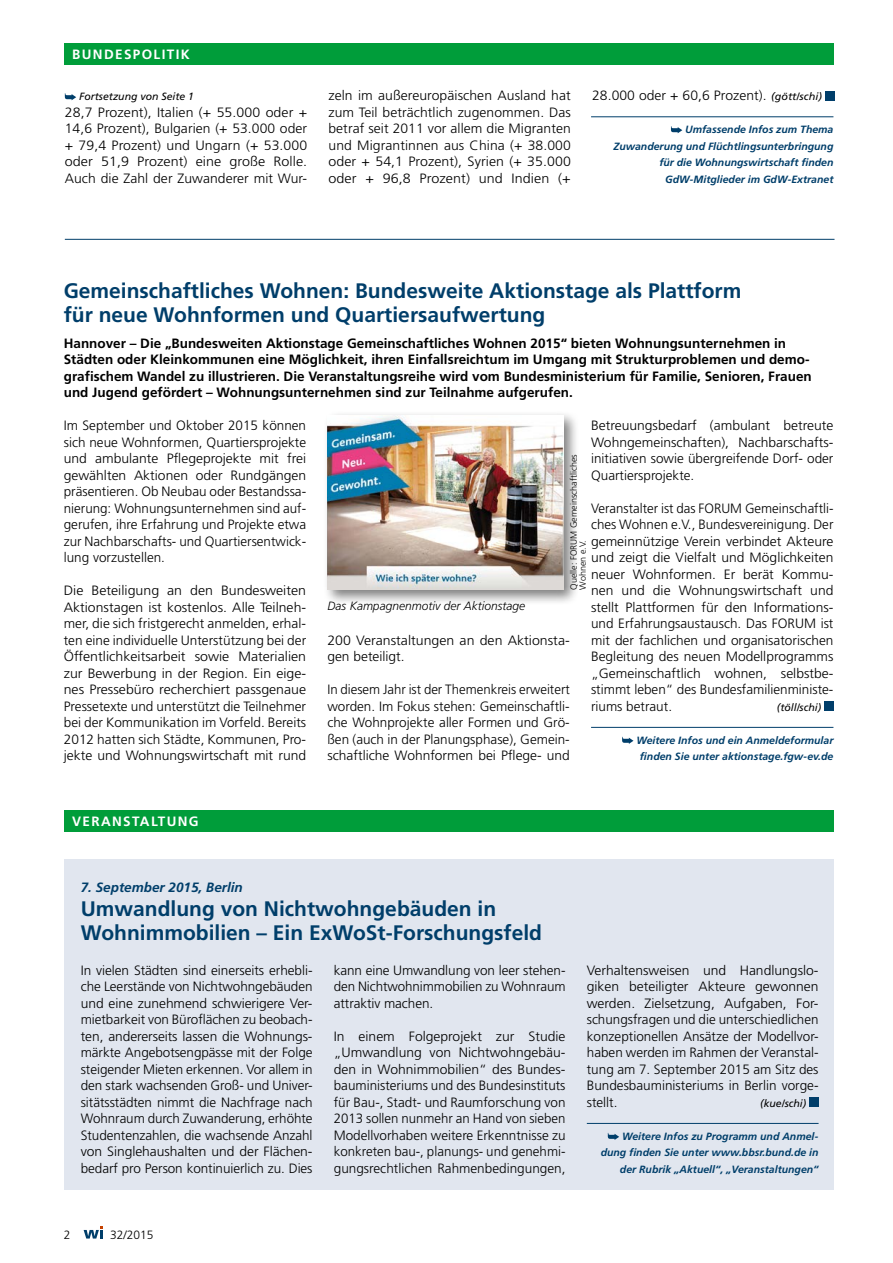
<style>
.page{position:relative;width:893px;height:1263px;background:#fff}
.page>*{position:absolute;margin:0;border:0;box-sizing:border-box;transform-origin:0 0}
.t1{font:700 21px/24px "Frutiger";color:#003e6a}
.t2{font:300 13.5px/16.5px "Frutiger";color:#000;text-align:justify}
.t3{font:300 13.5px/16.5px "Frutiger";color:#000;text-align:justify;scale:1.05 1}
.t4{font:700 13.5px/16.5px "Frutiger";color:#000}
.t5{font:700 13.5px "Frutiger";letter-spacing:.1em;color:#fff}
.t6{font:italic 700 13.5px "Frutiger";color:#003e6a}
.t7{font:italic 300 12px "Frutiger";color:#000}
.t8{font:300 12px "Frutiger";color:#000}
.t9{font:italic 700 10.5px/16.5px "Frutiger";color:#003e6a;text-align:right}
.t10{font:italic 10.5px "Frutiger";color:#000}
.t11{font:300 9px/9px "Frutiger";color:#000}
.s1{font-weight:400;font-style:italic;font-size:10.5px}
</style>
<div class="page">
<div style="left:64px;top:43px;width:769px;height:22px;background:#009d3a"></div>
<hr style="left:65px;top:239px;width:769px;height:1px;background:#003e6a">
<div style="left:825px;top:91px;width:9px;height:9px;background:#003e6a"></div>
<svg style="left:65px;top:93px;width:11px;height:7px"></svg>
<hr style="left:591px;top:116px;width:242px;height:1px;background:#003e6a">
<svg style="left:671px;top:126px;width:11px;height:7px"></svg>
<div style="left:824px;top:701px;width:9px;height:10px;background:#003e6a"></div>
<hr style="left:591px;top:727px;width:242px;height:1px;background:#003e6a">
<svg style="left:622px;top:737px;width:11px;height:7px"></svg>
<div style="left:64px;top:810px;width:769px;height:21px;background:#009d3a"></div>
<div style="left:64px;top:859px;width:769px;height:330px;background:#e1e6ef"></div>
<hr style="left:587px;top:1123px;width:232px;height:1px;background:#003e6a">
<div style="left:809px;top:1097px;width:10px;height:10px;background:#003e6a"></div>
<svg style="left:608px;top:1133px;width:11px;height:7px"></svg>
<div style="left:323px;top:411px;width:256px;height:194px;background:#000;opacity:.5"></div>
<img style="left:327px;top:415px;width:236px;height:174px">
<svg style="left:84px;top:1226px;width:19px;height:12px"></svg>
<p class="t5" style="left:72px;top:46px;width:119px">BUNDESPOLITIK</p>
<p class="t2" style="left:328px;top:88px;width:244px">zeln im außereuropäischen Ausland hat zum Teil beträchtlich zugenommen. Das betraf seit 2011 vor allem die Migranten und Migrantinnen aus China (+ 38.000 oder + 54,1 Prozent), Syrien (+ 35.000 oder + 96,8 Prozent) und Indien (+</p>
<p class="t10" style="left:79px;top:91px;width:116px">Fortsetzung von Seite 1</p>
<p class="t2" style="left:592px;top:88px;width:231px">28.000 oder + 60,6 Prozent). <span class="s1">(gött/schi)</span></p>
<p class="t9" style="left:613px;top:121px;width:221px">Umfassende Infos zum Thema Zuwanderung und Flüchtlingsunterbringung für die Wohnungswirtschaft finden GdW-Mitglieder im GdW-Extranet</p>
<p class="t3" style="left:65px;top:104px;width:232px">28,7 Prozent), Italien (+ 55.000 oder + 14,6 Prozent), Bulgarien (+ 53.000 oder + 79,4 Prozent) und Ungarn (+ 53.000 oder 51,9 Prozent) eine große Rolle.<br>Auch die Zahl der Zuwanderer mit Wur-</p>
<h1 class="t1" style="left:64px;top:278px;width:679px">Gemeinschaftliches Wohnen: Bundesweite Aktionstage als Plattform für neue Wohnformen und Quartiersaufwertung</h1>
<p class="t4" style="left:64px;top:335px;width:749px">Hannover – Die „Bundesweiten Aktionstage Gemeinschaftliches Wohnen 2015“ bieten Wohnungsunternehmen in Städten oder Kleinkommunen eine Möglichkeit, ihren Einfallsreichtum im Umgang mit Strukturproblemen und demo&shy;grafischem Wandel zu illustrieren. Die Veranstaltungsreihe wird vom Bundesministerium für Familie, Senioren, Frauen und Jugend gefördert – Wohnungsunternehmen sind zur Teilnahme aufgerufen.</p>
<p class="t2" style="left:64px;top:418px;width:244px">Im September und Oktober 2015 können sich neue Wohnformen, Quartiersprojekte und ambulante Pflegeprojekte mit frei gewählten Aktionen oder Rundgängen präsentieren. Ob Neubau oder Bestandssa&shy;nierung: Wohnungsunternehmen sind auf&shy;gerufen, ihre Erfahrung und Projekte etwa zur Nachbarschafts- und Quartiersentwick&shy;lung vorzustellen.</p>
<p class="t3" style="left:64px;top:583px;width:232px">Die Beteiligung an den Bundesweiten Aktionstagen ist kostenlos. Alle Teilneh&shy;mer, die sich fristgerecht anmelden, erhal&shy;ten eine individuelle Unterstützung bei der Öffentlichkeitsarbeit sowie Materialien zur Bewerbung in der Region. Ein eige&shy;nes Pressebüro recherchiert passgenaue Pressetexte und unterstützt die Teilnehmer bei der Kommunikation im Vorfeld. Bereits 2012 hatten sich Städte, Kommunen, Pro&shy;jekte und Wohnungswirtschaft mit rund</p>
<p class="t5" style="left:72px;top:813px;width:128px">VERANSTALTUNG</p>
<p class="t2" style="left:591px;top:418px;width:244px">Betreuungsbedarf (ambulant betreute Wohngemeinschaften), Nachbarschafts&shy;initiativen sowie übergreifende Dorf- oder Quartiersprojekte.</p>
<p class="t2" style="left:591px;top:500px;width:244px">Veranstalter ist das FORUM Gemeinschaftli&shy;ches Wohnen e.V., Bundesvereinigung. Der gemeinnützige Verein verbindet Akteure und zeigt die Vielfalt und Möglichkeiten neuer Wohnformen. Er berät Kommu&shy;nen und die Wohnungswirtschaft und stellt Plattformen für den Informations&shy;und Erfahrungsaustausch. Das FORUM ist mit der fachlichen und organisatorischen Begleitung des neuen Modellprogramms „Gemeinschaftlich wohnen, selbstbe&shy;stimmt leben“ des Bundesfamilienministe&shy;riums betraut.</p>
<p class="t11" style="left:569px;top:589px;width:137px;rotate:-90deg">Quelle: FORUM Gemeinschaftliches<br>Wohnen e.V.</p>
<p class="t7" style="left:328px;top:599px;width:199px">Das Kampagnenmotiv der Aktionstage</p>
<p class="t3" style="left:327px;top:632px;width:232px">200 Veranstaltungen an den Aktionsta&shy;gen beteiligt.</p>
<p class="t2" style="left:327px;top:682px;width:244px">In diesem Jahr ist der Themenkreis erweitert worden. Im Fokus stehen: Gemeinschaftli&shy;che Wohnprojekte aller Formen und Grö&shy;ßen (auch in der Planungsphase), Gemein&shy;schaftliche Wohnformen bei Pflege- und</p>
<p class="t10" style="left:777px;top:701px;width:46px">(töll/schi)</p>
<p class="t9" style="left:636px;top:732px;width:199px;text-align:center">Weitere Infos und ein Anmeldeformular finden Sie unter aktionstage.fgw-ev.de</p>
<p class="t6" style="left:81px;top:880px;width:164px">7. September 2015, Berlin</p>
<h1 class="t1" style="left:81px;top:897px;width:463px">Umwandlung von Nichtwohngebäuden in<br>Wohnimmobilien – Ein ExWoSt-Forschungsfeld</h1>
<p class="t2" style="left:81px;top:962px;width:233px">In vielen Städten sind einerseits erhebli&shy;che Leerstände von Nichtwohngebäuden und eine zunehmend schwierigere Ver&shy;mietbarkeit von Büroflächen zu beobach&shy;ten, andererseits lassen die Wohnungs&shy;märkte Angebotsengpässe mit der Folge steigender Mieten erkennen. Vor allem in den stark wachsenden Groß- und Univer&shy;sitätsstädten nimmt die Nachfrage nach Wohnraum durch Zuwanderung, erhöhte Studentenzahlen, die wachsende Anzahl von Singlehaushalten und der Flächen&shy;bedarf pro Person kontinuierlich zu. Dies</p>
<p class="t2" style="left:334px;top:962px;width:233px">kann eine Umwandlung von leer stehen&shy;den Nichtwohnimmobilien zu Wohnraum attraktiv machen.</p>
<p class="t2" style="left:334px;top:1028px;width:233px">In einem Folgeprojekt zur Studie „Umwandlung von Nichtwohngebäu&shy;den in Wohnimmobilien“ des Bundes&shy;bauministeriums und des Bundesinstituts für Bau-, Stadt- und Raumforschung von 2013 sollen nunmehr an Hand von sieben Modellvorhaben weitere Erkenntnisse zu konkreten bau-, planungs- und genehmi&shy;gungsrechtlichen Rahmenbedingungen,</p>
<p class="t8" style="left:64px;top:1227px;width:8px">2</p>
<p class="t8" style="left:110px;top:1227px;width:45px">32/2015</p>
<p class="t2" style="left:587px;top:962px;width:233px">Verhaltensweisen und Handlungslo&shy;giken beteiligter Akteure gewonnen werden. Zielsetzung, Aufgaben, For&shy;schungsfragen und die unterschiedlichen konzeptionellen Ansätze der Modellvor&shy;haben werden im Rahmen der Veranstal&shy;tung am 7. September 2015 am Sitz des Bundesbauministeriums in Berlin vorge&shy;stellt.</p>
<p class="t10" style="left:760px;top:1097px;width:48px">(kue/schi)</p>
<p class="t9" style="left:601px;top:1128px;width:219px">Weitere Infos zu Programm und Anmel&shy;dung finden Sie unter www.bbsr.bund.de in der Rubrik „Aktuell“, „Veranstaltungen“</p>
</div>
